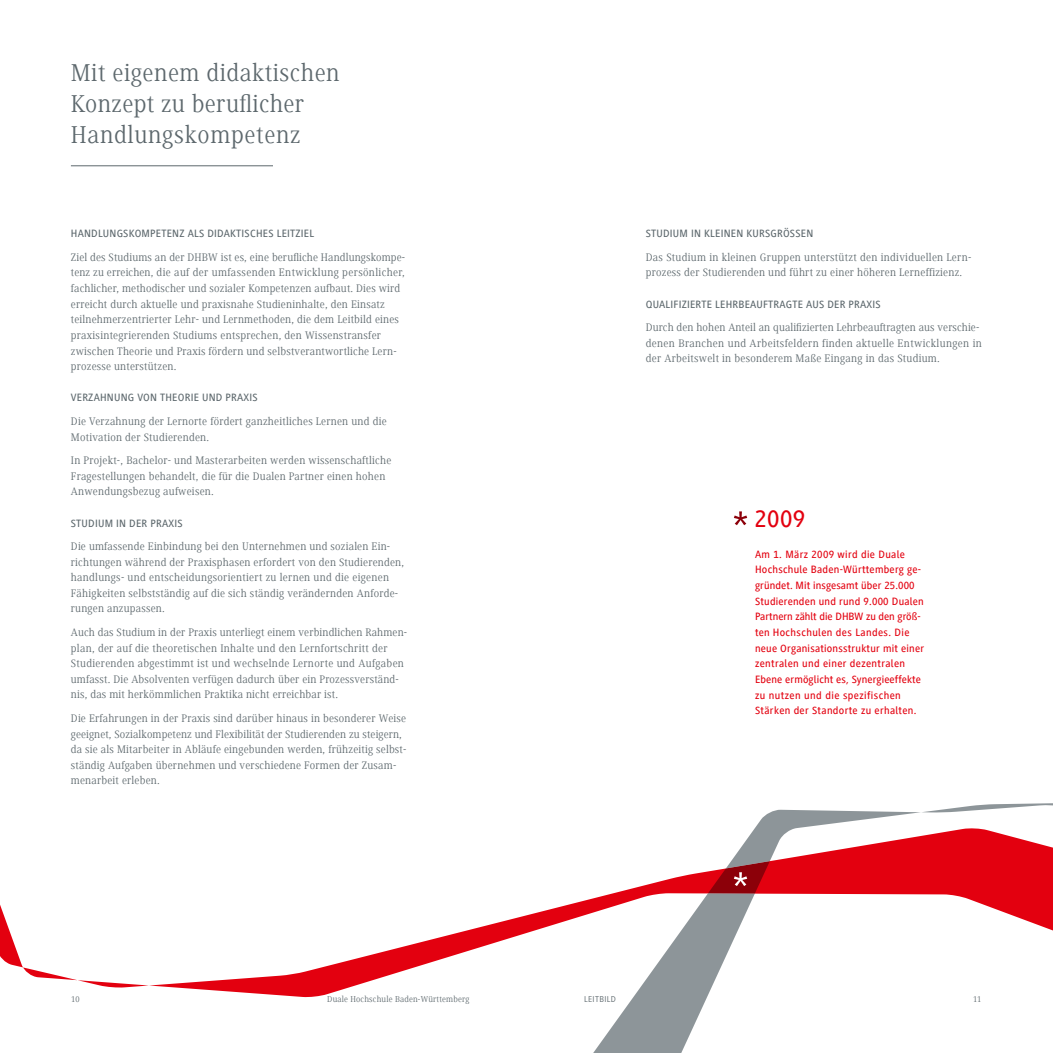
<style>
.page{position:relative;width:1053px;height:1053px;background:#fff}
.page>*{position:absolute;margin:0;border:0;box-sizing:border-box;transform-origin:0 0}
.t1{font:25px/31.2px "Generis Serif Com";letter-spacing:.02em;color:#5d686d}
.t2{font:500 25px "Generis Simple Com";color:#e3000f}
.t3{font:11.25px/15.6px "Generis Serif Com";letter-spacing:.015em;color:#5d686d}
.t4{font:500 11px/15.6px "Generis Sans Com";letter-spacing:.025em;color:#e3000f}
.t5{font:500 11px "Generis Sans Com";letter-spacing:.02em;color:#5d686d}
.t6{font:8.75px "Generis Serif Com";letter-spacing:.02em;color:#5d686d}
.t7{font:8.75px "Generis Sans Com";letter-spacing:.04em;color:#5d686d}
</style>
<div class="page">
<svg style="left:615px;top:517px;width:437px;height:413px"></svg>
<svg style="left:0;top:905px;width:92px;height:79px"></svg>
<svg style="left:92px;top:893px;width:662px;height:159px"></svg>
<svg style="left:733px;top:511px;width:14px;height:14px"></svg>
<svg style="left:707px;top:802px;width:345px;height:91px"></svg>
<hr style="left:71px;top:165px;width:202px;height:1px;background:#5d686d">
<h1 class="t1" style="left:71px;top:57px;width:270px">Mit eigenem didaktischen<br>Konzept zu beruflicher<br>Handlungskompetenz</h1>
<p class="t5" style="left:71px;top:227px;width:245px">Handlungskom petenz als didaktisches Leitziel</p>
<p class="t3" style="left:71px;top:249px;width:336px">Ziel des Studiums an der DHBW ist es, eine berufliche Handlungskompe&shy;tenz zu erreichen, die auf der umfassenden Entwicklung persönlicher, fachlicher, methodischer und sozialer Kompetenzen aufbaut. Dies wird erreicht durch aktuelle und praxisnahe Studieninhalte, den Einsatz teilnehmerzentrierter Lehr- und Lernmethoden, die dem Leitbild eines praxisintegrierenden Studiums entsprechen, den Wissenstransfer zwischen Theorie und Praxis fördern und selbstverantwortliche Lern&shy;prozesse unterstützen.</p>
<p class="t5" style="left:71px;top:392px;width:188px">Verzahnung von Theorie und Praxis</p>
<p class="t3" style="left:71px;top:413px;width:317px">Die Verzahnung der Lernorte fördert ganzheitliches Lernen und die<br>Motivation der Studierenden.</p>
<p class="t3" style="left:71px;top:452px;width:322px">In Projekt-, Bachelor- und Masterarbeiten werden wissenschaftliche<br>Fragestellungen behandelt, die für die Dualen Partner einen hohen<br>Anwendungsbezug aufweisen.</p>
<p class="t5" style="left:71px;top:517px;width:113px">Studium in der Praxis</p>
<p class="t3" style="left:71px;top:538px;width:334px">Die umfassende Einbindung bei den Unternehmen und sozialen Ein&shy;richtungen während der Praxisphasen erfordert von den Studierenden, handlungs- und entscheidungsorientiert zu lernen und die eigenen Fähigkeiten selbstständig auf die sich ständig verändernden Anforde&shy;rungen anzupassen.</p>
<p class="t3" style="left:71px;top:624px;width:337px">Auch das Studium in der Praxis unterliegt einem verbindlichen Rahmen&shy;plan, der auf die theoretischen Inhalte und den Lernfortschritt der Studierenden abgestimmt ist und wechselnde Lernorte und Aufgaben umfasst. Die Absolventen verfügen dadurch über ein Prozessverständ&shy;nis, das mit herkömmlichen Praktika nicht erreichbar ist.</p>
<p class="t3" style="left:71px;top:710px;width:337px">Die Erfahrungen in der Praxis sind darüber hinaus in besonderer Weise geeignet, Sozialkompetenz und Flexibilität der Studierenden zu steigern, da sie als Mitarbeiter in Abläufe eingebunden werden, frühzeitig selbst&shy;ständig Aufgaben übernehmen und verschiedene Formen der Zusam&shy;menarbeit erleben.</p>
<p class="t5" style="left:645px;top:227px;width:169px">Studium in kleinen KursgröSSen</p>
<p class="t3" style="left:645px;top:249px;width:327px">Das Studium in kleinen Gruppen unterstützt den individuellen Lern&shy;prozess der Studierenden und führt zu einer höheren Lerneffizienz.</p>
<p class="t5" style="left:645px;top:298px;width:236px">Qualifizierte Lehrbeauftragte aus der Praxis</p>
<p class="t3" style="left:645px;top:319px;width:337px">Durch den hohen Anteil an qualifizierten Lehrbeauftragten aus verschie&shy;denen Branchen und Arbeitsfeldern finden aktuelle Entwicklungen in der Arbeitswelt in besonderem Maße Eingang in das Studium.</p>
<h1 class="t2" style="left:754px;top:504px;width:52px">2009</h1>
<p class="t4" style="left:755px;top:546px;width:170px">Am 1. März 2009 wird die Duale Hochschule Baden-Württemberg ge&shy;gründet. Mit insgesamt über 25.000<br>Studierenden und rund 9.000 Dualen Partnern zählt die DHBW zu den größ&shy;ten Hochschulen des Landes. Die neue Organisationsstruktur mit einer zentralen und einer dezentralen Ebene ermöglicht es, Synergieeffekte zu nutzen und die spezifischen Stärken der Standorte zu erhalten.</p>
<p class="t6" style="left:71px;top:994px;width:10px">10</p>
<p class="t6" style="left:327px;top:994px;width:144px">Duale Hochschule Baden-Württemberg</p>
<p class="t7" style="left:584px;top:994px;width:33px">Leitbild</p>
<p class="t6" style="left:973px;top:994px;width:10px">11</p>
</div>
